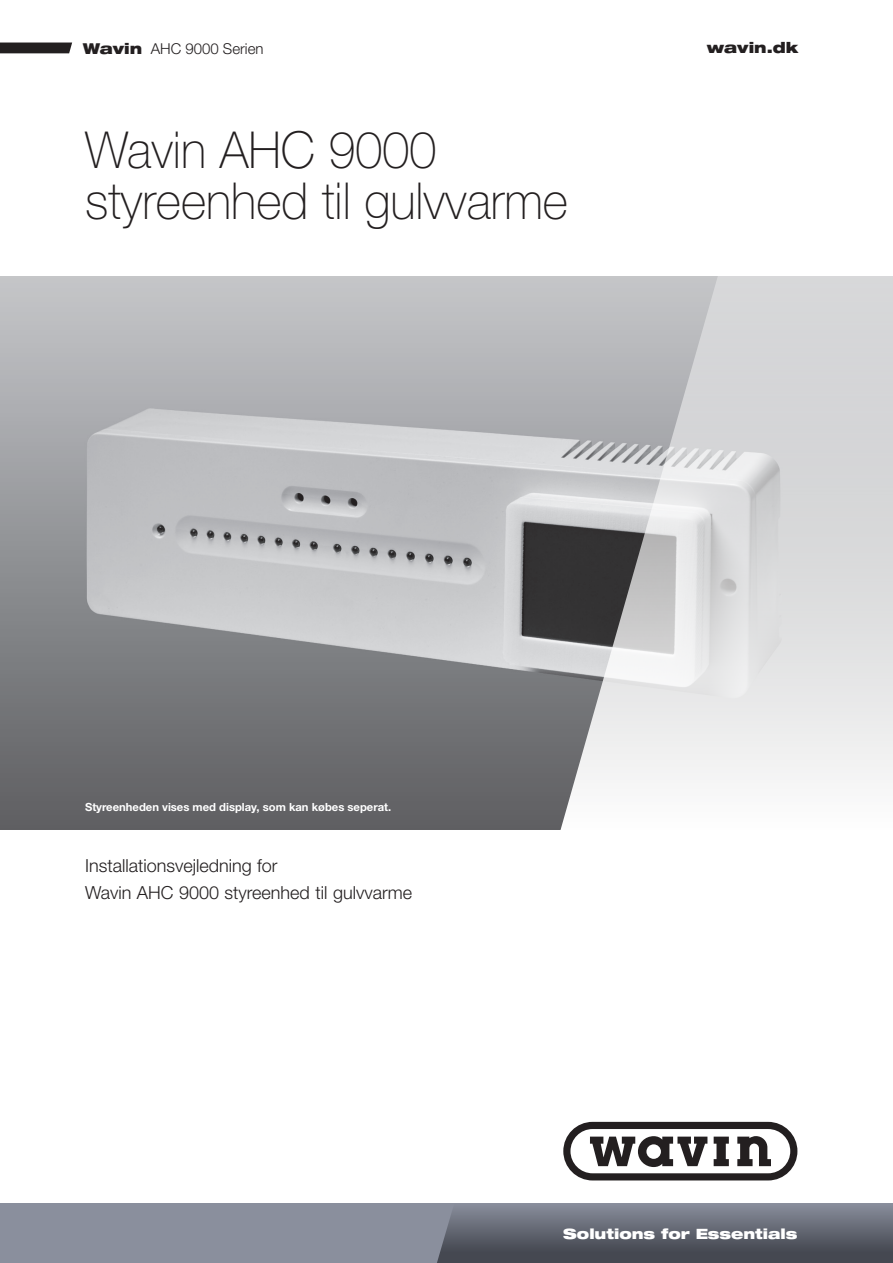
<style>
.page{position:relative;width:893px;height:1263px;background:#fff}
.page>*{position:absolute;margin:0;border:0;box-sizing:border-box;transform-origin:0 0}
.t1{font:100 51px/51px "Helvetica Neue";color:#231f20;scale:.95 1}
.Overskrift_neg{font:300 18px/27px "Helvetica Neue";color:#231f20}
.t2{font:300 15px "Helvetica Neue";color:#231f20}
.t3{font:900 expanded 15px "Helvetica Neue";color:#231f20}
.t4{font:900 expanded 14.25px "Helvetica Neue";color:#fff}
.t5{font:700 11.25px "Helvetica Neue";color:#fff}
.s1{font-weight:900;font-stretch:expanded}
</style>
<div class="page">
<img style="left:0;top:276px;width:548px;height:553px">
<svg style="left:548px;top:276px;width:345px;height:554px"></svg>
<div style="left:0;top:1203px;width:893px;height:60px;background:#8a8f9d"></div>
<svg style="left:0;top:43px;width:72px;height:10px"></svg>
<svg style="left:437px;top:1210px;width:456px;height:53px;background:#5d606b"></svg>
<svg style="left:563px;top:1122px;width:234px;height:58px"></svg>
<p class="t2" style="left:83px;top:39px;width:182px"><span class="s1">Wavin</span> AHC 9000 Serien</p>
<p class="t1" style="left:85px;top:124px;width:510px">Wavin AHC 9000 styreenhed til gulvvarme</p>
<p class="t3" style="left:707px;top:38px;width:93px">wavin.dk</p>
<p class="t5" style="left:85px;top:800px;width:308px">Styreenheden vises med display, som kan købes seperat.</p>
<p class="Overskrift_neg" style="left:85px;top:852px;width:328px">Installationsvejledning for<br>Wavin AHC 9000 styreenhed til gulvvarme</p>
<p class="t4" style="left:563px;top:1225px;width:236px">Solutions for Essentials</p>
</div>
